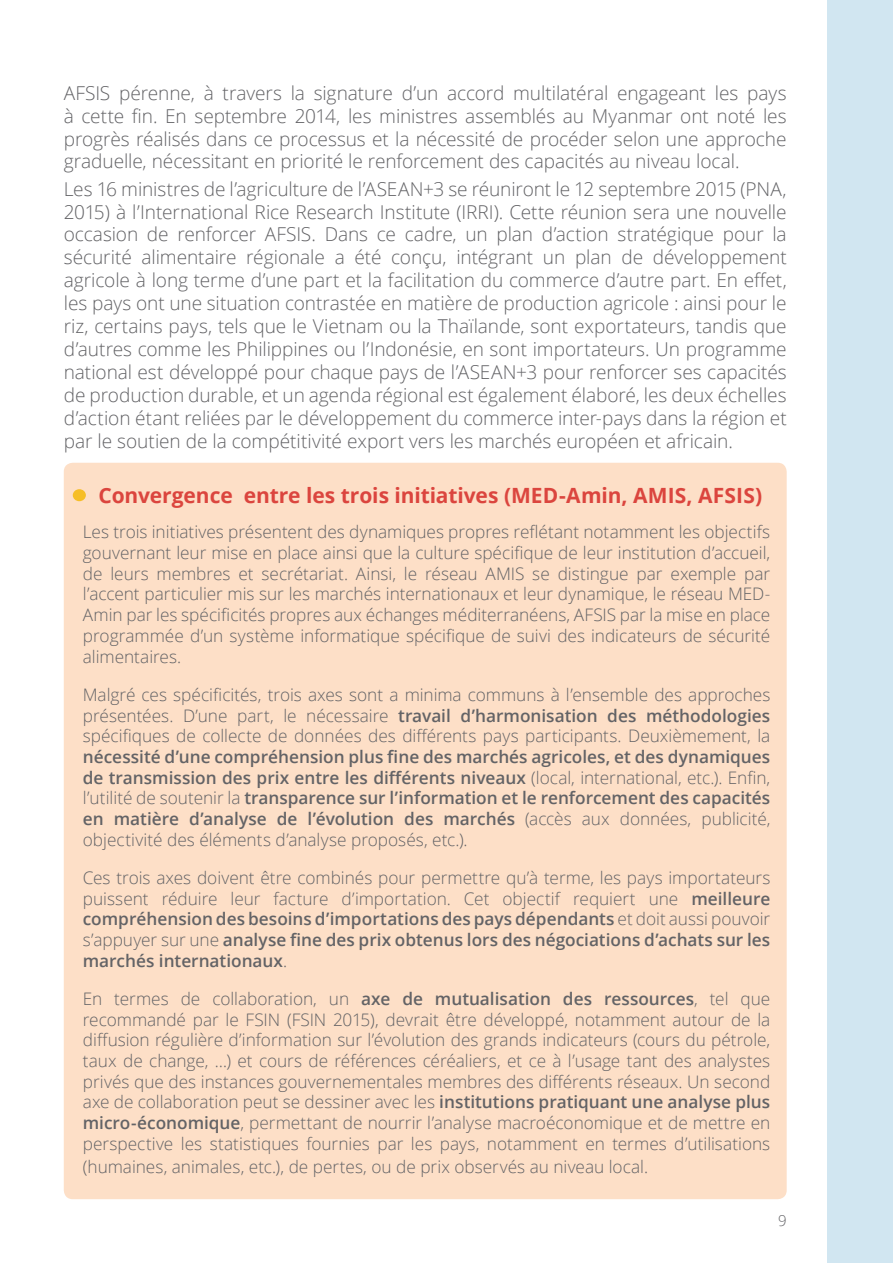
<style>
.page{position:relative;width:893px;height:1263px;background:#fff}
.page>*{position:absolute;margin:0;border:0;box-sizing:border-box;transform-origin:0 0}
.t1{font:700 21px "Open Sans";letter-spacing:-.005em;color:#db453e}
.t2{font:300 19.05px/23px "Open Sans";letter-spacing:-.005em;color:#636366;text-align:justify}
.t3{font:300 17.25px/20.7px "Open Sans";color:#636366;text-align:justify}
.t4{font:600 17.25px/20.7px "Open Sans";color:#636366;text-align:justify}
.t5{font:300 15px "Open Sans";color:#636366}
.s1{font-weight:600}
.s2{font-weight:300}
</style>
<div class="page">
<div style="left:64px;top:463px;width:723px;height:736px;background:#fddfc7;border-radius:9px"></div>
<div style="left:73px;top:489px;width:13px;height:12px;background:#f6be26;border-radius:50%"></div>
<div style="left:827px;top:0;width:66px;height:1262px;background:#d1e6f1"></div>
<p class="t2" style="left:64px;top:81px;width:724px">AFSIS pérenne, à travers la signature d’un accord multilatéral engageant les pays à cette fin. En septembre 2014, les ministres assemblés au Myanmar ont noté les progrès réalisés dans ce processus et la nécessité de procéder selon une approche graduelle, nécessitant en priorité le renforcement des capacités au niveau local.</p>
<p class="t2" style="left:64px;top:177px;width:724px">Les 16 ministres de l’agriculture de l’ASEAN+3 se réuniront le 12 septembre 2015 (PNA, 2015) à l’International Rice Research Institute (IRRI). Cette réunion sera une nouvelle occasion de renforcer AFSIS. Dans ce cadre, un plan d’action stratégique pour la sécurité alimentaire régionale a été conçu, intégrant un plan de développement agricole à long terme d’une part et la facilitation du commerce d’autre part. En effet, les pays ont une situation contrastée en matière de production agricole : ainsi pour le riz, certains pays, tels que le Vietnam ou la Thaïlande, sont exportateurs, tandis que d’autres comme les Philippines ou l’Indonésie, en sont importateurs. Un programme national est développé pour chaque pays de l’ASEAN+3 pour renforcer ses capacités de production durable, et un agenda régional est également élaboré, les deux échelles d’action étant reliées par le développement du commerce inter-pays dans la région et par le soutien de la compétitivité export vers les marchés européen et africain.</p>
<p class="t1" style="left:98px;top:481px;width:665px">Convergence entre les trois initiatives (MED-Amin, AMIS, AFSIS)</p>
<p class="t3" style="left:83px;top:521px;width:689px">Les trois initiatives présentent des dynamiques propres reflétant notamment les objectifs gouvernant leur mise en place ainsi que la culture spécifique de leur institution d’accueil, de leurs membres et secrétariat. Ainsi, le réseau AMIS se distingue par exemple par l’accent particulier mis sur les marchés internationaux et leur dynamique, le réseau MED-Amin par les spécificités propres aux échanges méditerranéens, AFSIS par la mise en place programmée d’un système informatique spécifique de suivi des indicateurs de sécurité alimentaires.</p>
<p class="t3" style="left:83px;top:684px;width:689px">Malgré ces spécificités, trois axes sont a minima communs à l’ensemble des approches présentées. D’une part, le nécessaire <span class="s1">travail d’harmonisation des méthodologies </span>spécifiques de collecte de données des différents pays participants. Deuxièmement, la</p>
<p class="t4" style="left:83px;top:746px;width:689px">nécessité d’une compréhension plus fine des marchés agricoles, et des dynamiques de transmission des prix entre les différents niveaux <span class="s2">(local, international, etc.). Enfin, l’utilité de soutenir la</span> transparence sur l’information et le renforcement des capacités en matière d’analyse de l’évolution des marchés <span class="s2">(accès aux données, publicité, objectivité des éléments d’analyse proposés, etc.).</span></p>
<p class="t3" style="left:83px;top:867px;width:689px">Ces trois axes doivent être combinés pour permettre qu’à terme, les pays importateurs puissent réduire leur facture d’importation. Cet objectif requiert une <span class="s1">meilleure compréhension des besoins d’importations des pays dépendants</span> et doit aussi pouvoir s’appuyer sur une <span class="s1">analyse fine des prix obtenus lors des négociations d’achats sur les marchés internationaux</span>.</p>
<p class="t3" style="left:83px;top:988px;width:689px">En termes de collaboration, un <span class="s1">axe de mutualisation des ressources</span>, tel que recommandé par le FSIN (FSIN 2015), devrait être développé, notamment autour de la diffusion régulière d’information sur l’évolution des grands indicateurs (cours du pétrole, taux de change, …) et cours de références céréaliers, et ce à l’usage tant des analystes privés que des instances gouvernementales membres des différents réseaux. Un second axe de collaboration peut se dessiner avec les <span class="s1">institutions pratiquant une analyse plus micro-économique</span>, permettant de nourrir l’analyse macroéconomique et de mettre en perspective les statistiques fournies par les pays, notamment en termes d’utilisations</p>
<p class="t3" style="left:83px;top:1156px;width:567px">(humaines, animales, etc.), de pertes, ou de prix observés au niveau local.</p>
<p class="t5" style="left:778px;top:1210px;width:10px">9</p>
</div>
